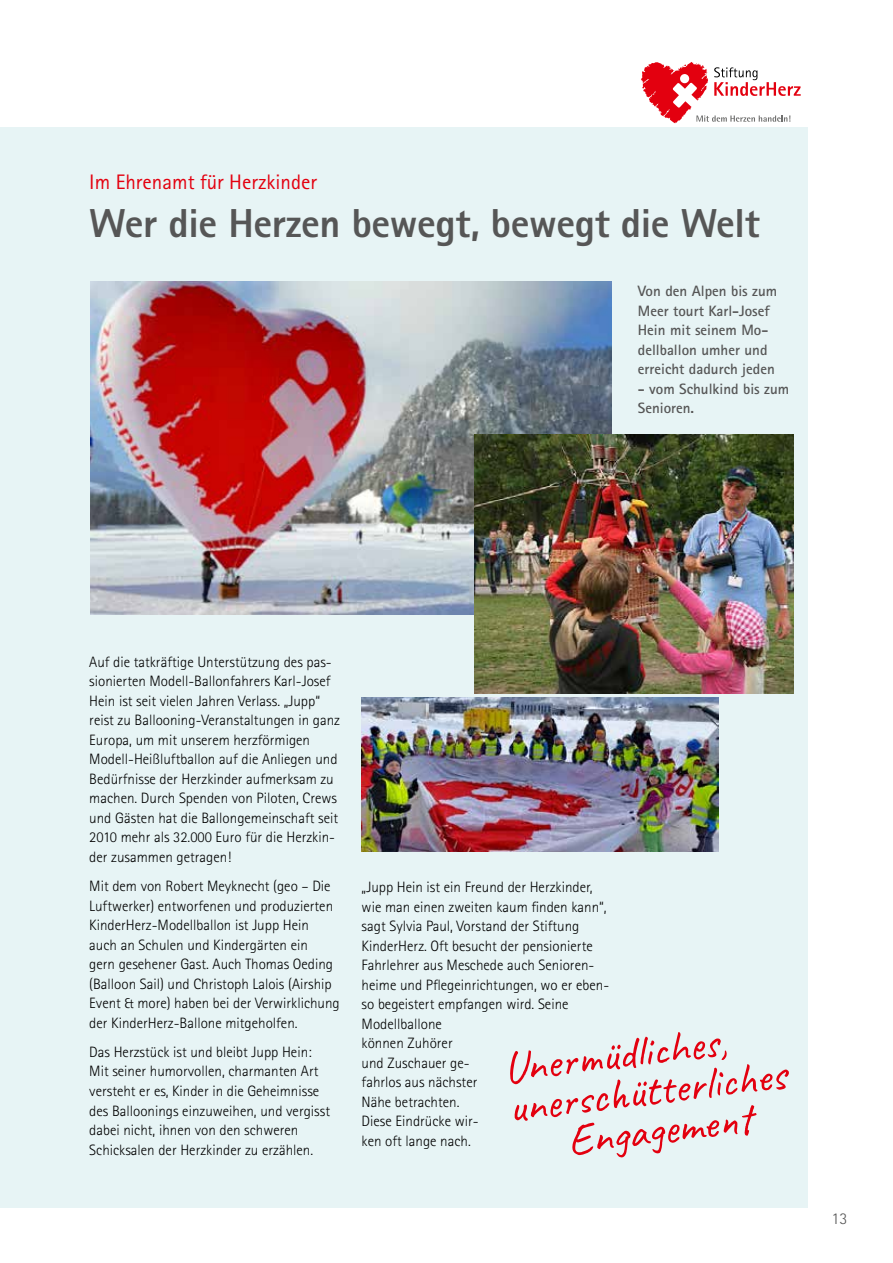
<style>
.page{position:relative;width:893px;height:1263px;background:#fff}
.page>*{position:absolute;margin:0;border:0;box-sizing:border-box;transform-origin:0 0}
.t1{font:45px "Caveat";color:#e3000f}
.t2{font:800 40.5px "Rotis Sans Serif Std";letter-spacing:-.01em;color:#565656}
.t3{font:21px "Rotis Sans Serif Std";color:#e3000f}
.t4{font:300 16.5px "Rotis Sans Serif Std";color:#565656}
.t5{font:300 15px/19.5px "Rotis Sans Serif Std";color:#000}
.t6{font:700 15px/19.5px "Rotis Sans Serif Std";color:#565656}
</style>
<div class="page">
<svg style="left:641px;top:62px;width:160px;height:62px"></svg>
<div style="left:0;top:128px;width:808px;height:1080px;background:#e7f4f5"></div>
<img style="left:91px;top:282px;width:520px;height:332px">
<img style="left:362px;top:697px;width:357px;height:154px">
<img style="left:474px;top:435px;width:319px;height:258px">
<h3 class="t3" style="left:89px;top:169px;width:229px">Im Ehrenamt für Herzkinder</h3>
<h2 class="t2" style="left:89px;top:197px;width:672px">Wer die Herzen bewegt, bewegt die Welt</h2>
<p class="t6" style="left:638px;top:281px;width:141px">Von den Alpen bis zum<br>Meer tourt Karl-Josef<br>Hein mit seinem Mo&shy;dellballon umher und erreicht dadurch jeden</p>
<p class="t6" style="left:638px;top:379px;width:153px">- vom Schulkind bis zum<br>Senioren.</p>
<p class="t5" style="left:89px;top:652px;width:252px">Auf die tatkräftige Unterstützung des pas&shy;sionierten Modell-Ballonfahrers Karl-Josef Hein ist seit vielen Jahren Verlass. „Jupp“ reist zu Ballooning-Veranstaltungen in ganz Europa, um mit unserem herzförmigen Modell-Heißluftballon auf die Anliegen und Bedürfnisse der Herzkinder aufmerksam zu machen. Durch Spenden von Piloten, Crews und Gästen hat die Ballongemeinschaft seit 2010 mehr als 32.000 Euro für die Herzkin&shy;der zusammen getragen!</p>
<p class="t5" style="left:89px;top:876px;width:252px">Mit dem von Robert Meyknecht (geo – Die Luftwerker) entworfenen und produzierten KinderHerz-Modellballon ist Jupp Hein auch an Schulen und Kindergärten ein<br>gern gesehener Gast. Auch Thomas Oeding (Balloon Sail) und Christoph Lalois (Airship Event &amp; more) haben bei der Verwirklichung der KinderHerz-Ballone mitgeholfen.</p>
<p class="t5" style="left:89px;top:1042px;width:242px">Das Herzstück ist und bleibt Jupp Hein:<br>Mit seiner humorvollen, charmanten Art versteht er es, Kinder in die Geheimnisse des Balloonings einzuweihen, und vergisst dabei nicht, ihnen von den schweren Schicksalen der Herzkinder zu erzählen.</p>
<p class="t5" style="left:362px;top:877px;width:249px">„Jupp Hein ist ein Freund der Herzkinder, wie man einen zweiten kaum finden kann“, sagt Sylvia Paul, Vorstand der Stiftung<br>KinderHerz. Oft besucht der pensionierte<br>Fahrlehrer aus Meschede auch Senioren&shy;heime und Pflegeinrichtungen, wo er eben&shy;so begeistert empfangen wird. Seine<br>Modellballone<br>können Zuhörer<br>und Zuschauer ge-<br>fahrlos aus nächster<br>Nähe betrachten.<br>Diese Eindrücke wir-<br>ken oft lange nach.</p>
<h1 class="t1" style="left:500px;top:1040px;width:226px;rotate:-7deg">Unermüdliches,</h1>
<h1 class="t1" style="left:505px;top:1079px;width:280px;rotate:-7deg">unerschütterliches</h1>
<h1 class="t1" style="left:563px;top:1112px;width:188px;rotate:-7deg">Engagement</h1>
<p class="t4" style="left:831px;top:1209px;width:17px">13</p>
</div>
